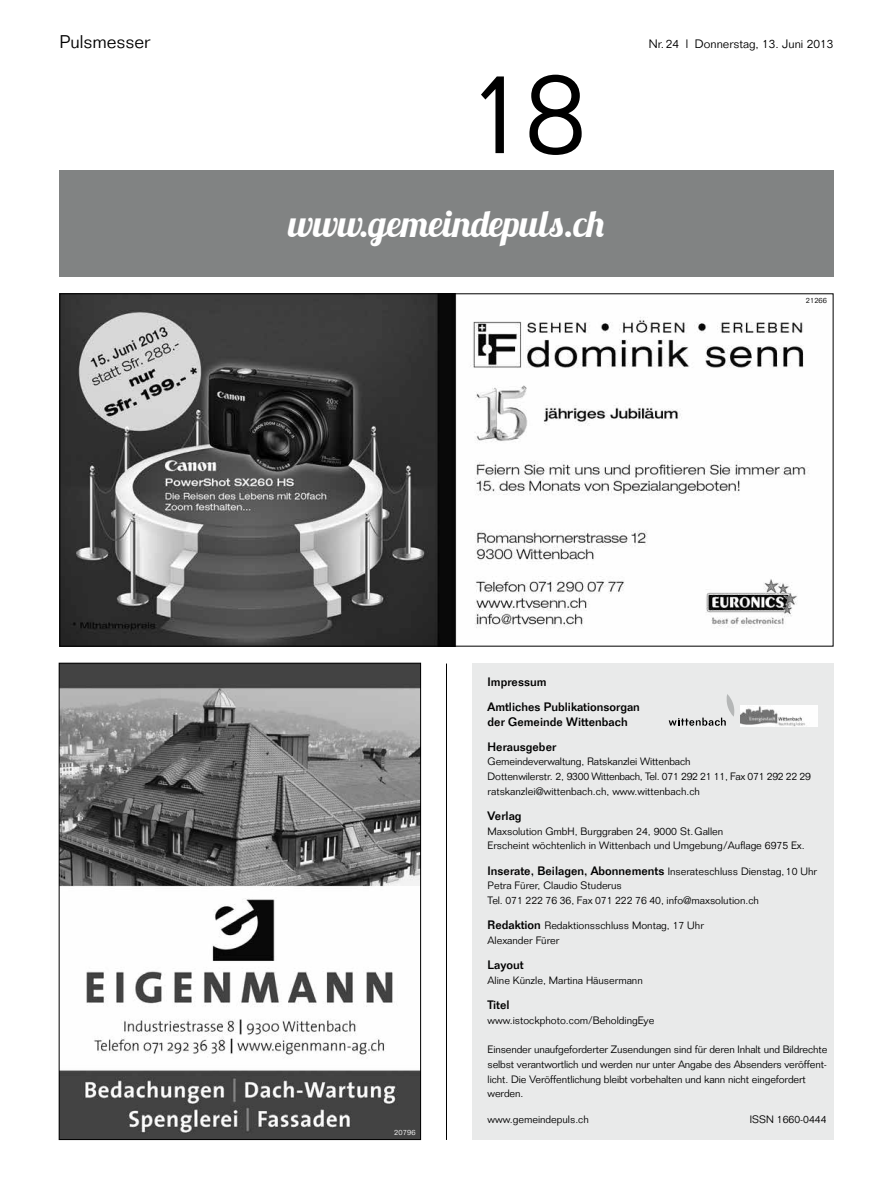
<style>
.page{position:relative;width:893px;height:1191px;background:#fff}
.page>*{position:absolute;margin:0;border:0;box-sizing:border-box;transform-origin:0 0}
.t1{font:300 114px "Folio";color:#000}
.t2{font:37.2px "Lobster 1.3";color:#fff}
.t3{font:300 18px "Folio";color:#000}
.t4{font:500 12px/25.2px "Folio";color:#000}
.t5{font:300 12px "Folio";color:#000}
.t6{font:300 10.5px/14.7px "Folio";letter-spacing:-.01em;color:#000}
.t7{font:300 7.5px "Folio";letter-spacing:.02em;color:#fff}
.t8{font:300 7.5px "Folio";color:#000}
.s1{font-weight:300;font-size:10.5px}
.s2{font-weight:500;font-size:12px}
</style>
<div class="page">
<hr style="left:446px;top:663px;width:1px;height:477px;background:#000">
<div style="left:473px;top:663px;width:361px;height:477px;background:#e9eaea"></div>
<svg style="left:669px;top:694px;width:65px;height:32px"></svg>
<img style="left:741px;top:705px;width:76px;height:22px">
<div style="left:60px;top:170px;width:774px;height:106px;background:#818383"></div>
<img style="left:61px;top:665px;width:358px;height:473px">
<img style="left:61px;top:295px;width:748px;height:349px">
<h3 class="t3" style="left:60px;top:31px;width:92px">Pulsmesser</h3>
<h1 class="t1" style="left:466px;top:45px;width:123px">18</h1>
<h2 class="t2" style="left:288px;top:200px;width:318px">www.gemeindepuls.ch</h2>
<p class="t5" style="left:649px;top:36px;width:186px">Nr.24 l Donnerstag, 13. Juni 2013</p>
<p class="t8" style="left:806px;top:295px;width:22px">21266</p>
<p class="t7" style="left:394px;top:1128px;width:23px">20796</p>
<p class="t4" style="left:488px;top:668px;width:154px">Impressum<br>Amtliches Publikationsorgan</p>
<p class="t4" style="left:488px;top:708px;width:142px">der Gemeinde Wittenbach<br>Herausgeber</p>
<p class="t6" style="left:488px;top:754px;width:325px">Gemeindeverwaltung, Ratskanzlei Wittenbach<br>Dottenwilerstr. 2, 9300 Wittenbach, Tel. 071 292 21 11, Fax 071 292 22 29 ratskanzlei@wittenbach.ch, www.wittenbach.ch</p>
<p class="t4" style="left:488px;top:803px;width:36px">Verlag</p>
<p class="t6" style="left:488px;top:823px;width:319px">Maxsolution GmbH, Burggraben 24, 9000 St.Gallen<br>Erscheint wöchtenlich in Wittenbach und Umgebung/Auflage 6975 Ex.</p>
<p class="t4" style="left:488px;top:857px;width:331px">Inserate, Beilagen, Abonnements <span class="s1">Inserateschluss Dienstag, 10 Uhr</span></p>
<p class="t6" style="left:488px;top:878px;width:273px">Petra Fürer, Claudio Studerus<br>Tel. 071 222 76 36, Fax 071 222 76 40, info@maxsolution.ch</p>
<p class="t6" style="left:488px;top:918px;width:218px"><span class="s2">Redaktion</span> Redaktionsschluss Montag, 17 Uhr<br>Alexander Fürer</p>
<p class="t4" style="left:488px;top:952px;width:38px">Layout</p>
<p class="t6" style="left:488px;top:973px;width:157px">Aline Künzle, Martina Häusermann</p>
<p class="t4" style="left:488px;top:992px;width:24px">Titel</p>
<p class="t6" style="left:488px;top:1012px;width:168px">www.istockphoto.com/BeholdingEye</p>
<p class="t6" style="left:488px;top:1042px;width:341px">Einsender unaufgeforderter Zusendungen sind für deren Inhalt und Bildrechte selbst verantwortlich und werden nur unter Angabe des Absenders veröffent&shy;licht. Die Veröffentlichung bleibt vorbehalten und kann nicht eingefordert werden.</p>
<p class="t6" style="left:488px;top:1111px;width:103px">www.gemeindepuls.ch</p>
<p class="t6" style="left:750px;top:1111px;width:78px">ISSN 1660-0444</p>
</div>
